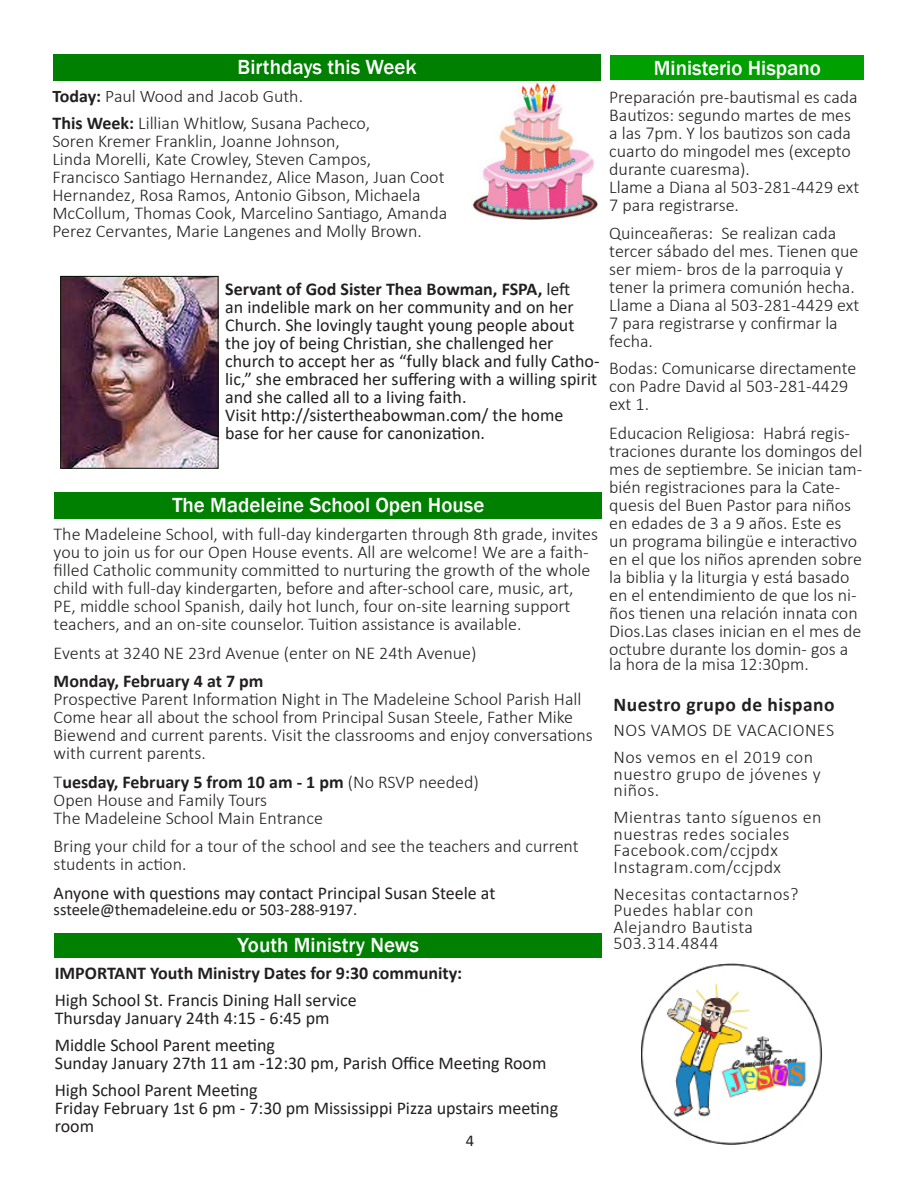
<style>
.page{position:relative;width:918px;height:1188px;background:#fff}
.page>*{position:absolute;margin:0;border:0;box-sizing:border-box;transform-origin:0 0}
.t1{font:500 21px "Franklin Gothic";color:#fff}
.t2{font:700 19.5px "Calibri";letter-spacing:.025em;color:#231f20}
.Body_text{font:300 18px/18px "Calibri";color:#231f20}
.t3{font:18px/18px "Calibri";color:#231f20}
.Body_text-2{font:300 18px/16.5px "Calibri";letter-spacing:.025em;color:#231f20}
.t4{font:700 18px "Calibri";color:#231f20}
.Body_text-3{font:300 17.7px "Calibri";color:#231f20}
.t5{font:16.5px "Calibri";color:#231f20}
.s1{font-weight:700}
.s2{font-weight:300}
</style>
<div class="page">
<div style="left:54px;top:54px;width:547px;height:26px;background:#008000"></div>
<div style="left:611px;top:55px;width:253px;height:25px;background:#00a000"></div>
<img style="left:472px;top:83px;width:126px;height:136px">
<img style="left:642px;top:964px;width:180px;height:181px">
<div style="left:54px;top:933px;width:548px;height:25px;background:#008000"></div>
<img style="left:62px;top:278px;width:154px;height:189px">
<div style="left:60px;top:276px;width:158px;height:193px;border:1px solid #000d00"></div>
<div style="left:55px;top:492px;width:547px;height:26px;background:#008000"></div>
<p class="t1" style="left:238px;top:54px;width:181px">Birthdays this Week</p>
<p class="t1" style="left:654px;top:55px;width:169px">Ministerio Hispano</p>
<p class="Body_text" style="left:609px;top:88px;width:250px">Preparación pre-bautismal es cada</p>
<p class="Body_text" style="left:609px;top:106px;width:243px;text-align:justify">Bautizos: segundo martes de mes a las 7pm. Y los bautizos son cada cuarto do mingodel mes (excepto durante cuaresma).</p>
<p class="Body_text" style="left:609px;top:178px;width:252px">Llame a Diana al 503-281-4429 ext<br>7 para registrarse.</p>
<p class="Body_text" style="left:609px;top:224px;width:252px">Quinceañeras: Se realizan cada tercer sábado del mes. Tienen que ser miem- bros de la parroquia y tener la primera comunión hecha.<br>Llame a Diana al 503-281-4429 ext<br>7 para registrarse y confirmar la fecha.</p>
<p class="Body_text" style="left:609px;top:359px;width:249px">Bodas: Comunicarse directamente con Padre David al 503-281-4429 ext 1.</p>
<p class="Body_text" style="left:609px;top:424px;width:255px">Educacion Religiosa: Habrá regis&shy;traciones durante los domingos del mes de septiembre. Se inician tam&shy;bién registraciones para la Cate&shy;quesis del Buen Pastor para niños en edades de 3 a 9 años. Este es un programa bilingüe e interactivo en el que los niños aprenden sobre la biblia y la liturgia y está basado en el entendimiento de que los ni&shy;ños tienen una relación innata con Dios.Las clases inician en el mes de octubre durante los domin- gos a</p>
<p class="Body_text" style="left:609px;top:655px;width:201px">la hora de la misa 12:30pm.</p>
<p class="t2" style="left:614px;top:691px;width:223px">Nuestro grupo de hispano</p>
<p class="Body_text-2" style="left:614px;top:722px;width:222px">NOS VAMOS DE VACACIONES</p>
<p class="Body_text-2" style="left:614px;top:749px;width:209px">Nos vemos en el 2019 con nuestro grupo de jóvenes y niños.</p>
<p class="Body_text-2" style="left:614px;top:809px;width:209px">Mientras tanto síguenos en nuestras redes sociales</p>
<p class="Body_text-2" style="left:614px;top:842px;width:166px">Facebook.com/ccjpdx</p>
<p class="Body_text-2" style="left:614px;top:859px;width:169px">Instagram.com/ccjpdx</p>
<p class="Body_text-2" style="left:614px;top:886px;width:187px">Necesitas contactarnos?</p>
<p class="Body_text-2" style="left:614px;top:902px;width:141px">Puedes hablar con</p>
<p class="Body_text-2" style="left:614px;top:919px;width:141px">Alejandro Bautista</p>
<p class="Body_text-2" style="left:614px;top:935px;width:107px">503.314.4844</p>
<p class="t4" style="left:55px;top:960px;width:409px">IMPORTANT Youth Ministry Dates for 9:30 community:</p>
<p class="t3" style="left:55px;top:990px;width:304px">High School St. Francis Dining Hall service</p>
<p class="t3" style="left:55px;top:1008px;width:276px">Thursday January 24th 4:15 - 6:45 pm</p>
<p class="t3" style="left:55px;top:1035px;width:222px">Middle School Parent meeting</p>
<p class="t3" style="left:55px;top:1053px;width:493px">Sunday January 27th 11 am -12:30 pm, Parish Office Meeting Room</p>
<p class="t3" style="left:55px;top:1080px;width:204px">High School Parent Meeting</p>
<p class="t3" style="left:55px;top:1098px;width:505px">Friday February 1st 6 pm - 7:30 pm Mississippi Pizza upstairs meeting room</p>
<p class="Body_text-3" style="left:52px;top:85px;width:252px"><span class="s1">Today:</span> Paul Wood and Jacob Guth.</p>
<p class="Body_text" style="left:52px;top:114px;width:319px"><span class="s1">This Week:</span> Lillian Whitlow, Susana Pacheco,</p>
<p class="Body_text" style="left:52px;top:132px;width:289px">Soren Kremer Franklin, Joanne Johnson,</p>
<p class="Body_text" style="left:52px;top:150px;width:320px">Linda Morelli, Kate Crowley, Steven Campos,</p>
<p class="Body_text" style="left:52px;top:168px;width:396px">Francisco Santiago Hernandez, Alice Mason, Juan Coot Hernandez, Rosa Ramos, Antonio Gibson, Michaela McCollum, Thomas Cook, Marcelino Santiago, Amanda Perez Cervantes, Marie Langenes and Molly Brown.</p>
<p class="t3" style="left:225px;top:279px;width:376px"><span class="s1">Servant of God Sister Thea Bowman, FSPA,</span> left<br>an indelible mark on her community and on her Church. She lovingly taught young people about the joy of being Christian, she challenged her church to accept her as “fully black and fully Catho&shy;lic,” she embraced her suffering with a willing spirit and she called all to a living faith.</p>
<p class="t3" style="left:225px;top:405px;width:340px">Visit http://sistertheabowman.com/ the home base for her cause for canonization.</p>
<p class="t1" style="left:172px;top:492px;width:314px">The Madeleine School Open House</p>
<p class="Body_text" style="left:54px;top:525px;width:546px">The Madeleine School, with full-day kindergarten through 8th grade, invites you to join us for our Open House events. All are welcome! We are a faith&shy;filled Catholic community committed to nurturing the growth of the whole child with full-day kindergarten, before and after-school care, music, art, PE, middle school Spanish, daily hot lunch, four on-site learning support teachers, and an on-site counselor. Tuition assistance is available.</p>
<p class="Body_text" style="left:54px;top:644px;width:424px">Events at 3240 NE 23rd Avenue (enter on NE 24th Avenue)</p>
<p class="t4" style="left:54px;top:669px;width:211px">Monday, February 4 at 7 pm</p>
<p class="Body_text" style="left:54px;top:690px;width:529px">Prospective Parent Information Night in The Madeleine School Parish Hall</p>
<p class="Body_text" style="left:54px;top:708px;width:541px">Come hear all about the school from Principal Susan Steele, Father Mike<br>Biewend and current parents. Visit the classrooms and enjoy conversations with current parents.</p>
<p class="t4" style="left:54px;top:769px;width:427px"><span class="s2">T</span>uesday, February 5 from 10 am - 1 pm <span class="s2">(No RSVP needed)</span></p>
<p class="Body_text" style="left:54px;top:791px;width:215px">Open House and Family Tours</p>
<p class="Body_text" style="left:54px;top:809px;width:271px">The Madeleine School Main Entrance</p>
<p class="Body_text" style="left:54px;top:837px;width:527px">Bring your child for a tour of the school and see the teachers and current students in action.</p>
<p class="t3" style="left:54px;top:883px;width:443px">Anyone with questions may contact Principal Susan Steele at</p>
<p class="t5" style="left:54px;top:898px;width:305px">ssteele@themadeleine.edu or 503-288-9197.</p>
<p class="t1" style="left:238px;top:932px;width:183px">Youth Ministry News</p>
<p class="t5" style="left:466px;top:1129px;width:10px">4</p>
</div>
